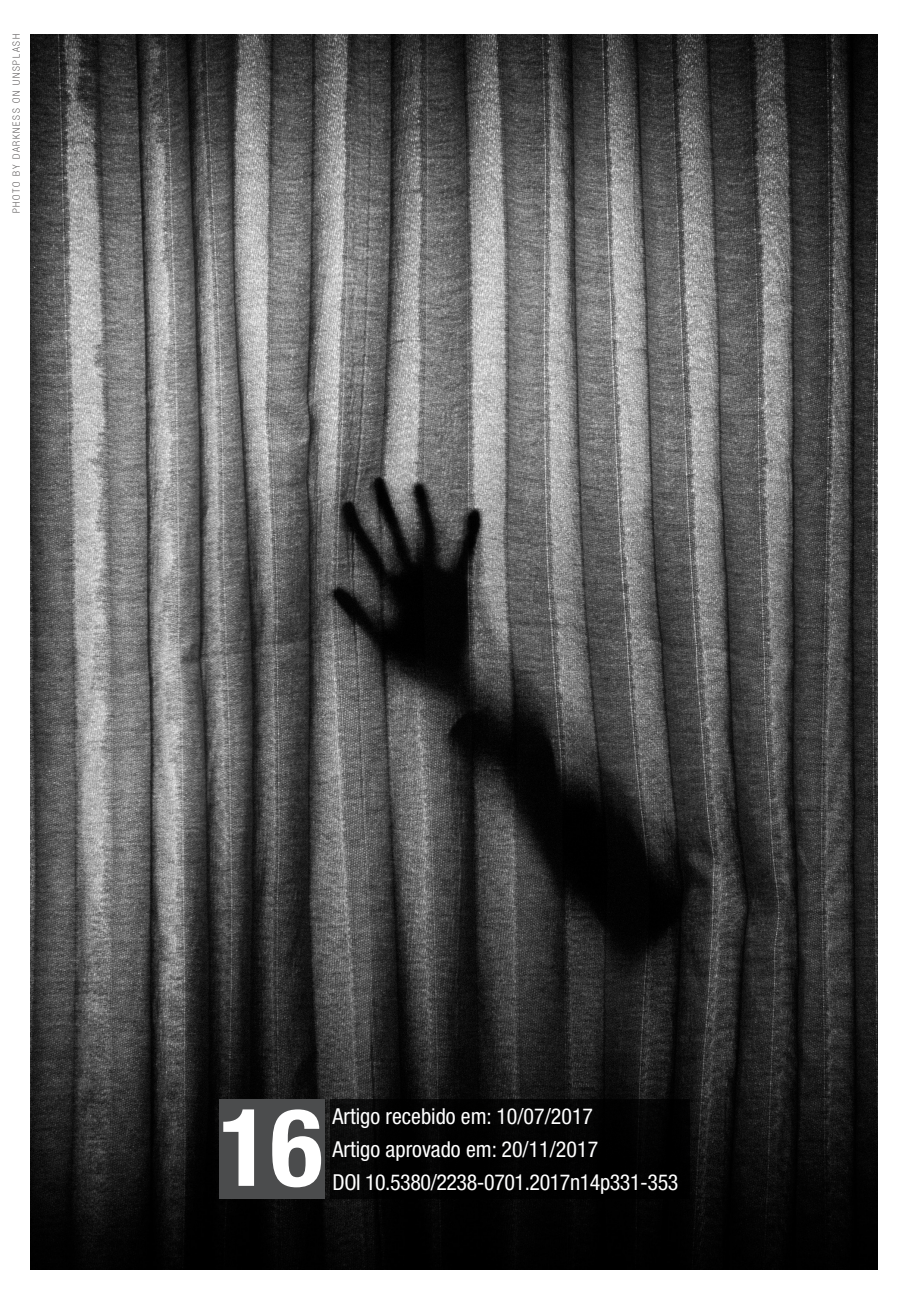
<style>
.page{position:relative;width:908px;height:1304px;background:#fff}
.page>*{position:absolute;margin:0;border:0;box-sizing:border-box;transform-origin:0 0}
.t1{font:700 condensed 108px "Helvetica Neue LT Std";color:#fff}
.Normal__Web{font:condensed 22px "Helvetica Neue LT Std";color:#fff}
.Normal__Web-2{font:condensed 22px "Helvetica Neue LT Std";letter-spacing:-.02em;color:#fff}
.t2{font:100 condensed 10px "Helvetica Neue LT Std";letter-spacing:.17em;color:#231f20}
</style>
<div class="page">
<img style="left:31px;top:34px;width:846px;height:1236px">
<div style="left:330px;top:1100px;width:359px;height:99px;background:#020202"></div>
<div style="left:219px;top:1100px;width:105px;height:99px;background:#4b4c4d"></div>
<p class="t2" style="left:11px;top:213px;width:181px;rotate:-90deg">PHOTO BY DARKNESS ON UNSPLASH</p>
<p class="t1" style="left:219px;top:1082px;width:105px">16</p>
<p class="Normal__Web" style="left:332px;top:1103px;width:262px">Artigo recebido em: 10/07/2017</p>
<p class="Normal__Web" style="left:332px;top:1136px;width:267px">Artigo aprovado em: 20/11/2017</p>
<p class="Normal__Web-2" style="left:332px;top:1169px;width:347px">DOI 10.5380/2238-0701.2017n14p331-353</p>
</div>
